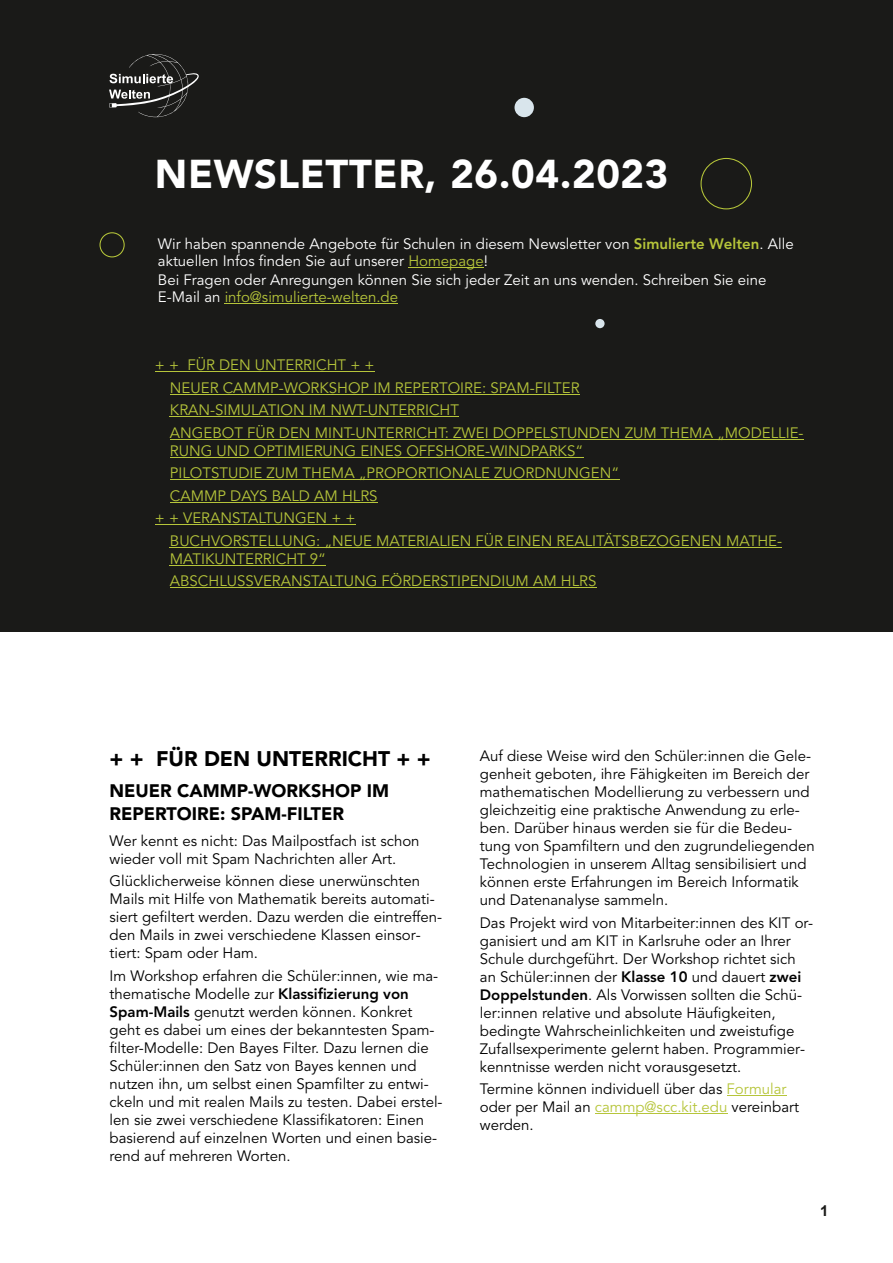
<style>
.page{position:relative;width:893px;height:1263px;background:#fff}
.page>*{position:absolute;margin:0;border:0;box-sizing:border-box;transform-origin:0 0}
.t1{font:900 39.9px "Avenir LT Pro";letter-spacing:.015em;color:#fff}
.t2{font:900 21px "Avenir LT Pro";color:#000}
.t3{font:900 18px/23.2px "Avenir LT Pro";color:#000}
.t4{font:15px/18px "Avenir LT Pro";color:#000}
.t5{font:15px/22.5px "Avenir LT Pro";color:#b6c53a}
.t6{font:15px/16.5px "Avenir LT Pro";color:#fff}
.t7{font:700 15px "Arial";color:#1a1a18}
.s1{font-weight:800;color:#b6c53a}
.s2{color:#b6c53a}
.s3{font-weight:800}
</style>
<div class="page">
<div style="left:0;top:0;width:893px;height:631px;background:#1a1a18"></div>
<hr style="left:155px;top:371px;width:219px;height:1px;background:#b6c53a">
<hr style="left:170px;top:394px;width:410px;height:1px;background:#b6c53a">
<hr style="left:170px;top:416px;width:289px;height:1px;background:#b6c53a">
<hr style="left:170px;top:439px;width:634px;height:1px;background:#b6c53a">
<hr style="left:170px;top:457px;width:413px;height:1px;background:#b6c53a">
<hr style="left:170px;top:479px;width:449px;height:1px;background:#b6c53a">
<hr style="left:170px;top:502px;width:208px;height:1px;background:#b6c53a">
<hr style="left:155px;top:524px;width:201px;height:1px;background:#b6c53a">
<hr style="left:170px;top:547px;width:612px;height:1px;background:#b6c53a">
<hr style="left:170px;top:565px;width:156px;height:1px;background:#b6c53a">
<hr style="left:170px;top:587px;width:426px;height:1px;background:#b6c53a">
<svg style="left:109px;top:54px;width:90px;height:63px"></svg>
<div style="left:99px;top:232px;width:26px;height:25px;border:1px solid #b7c73a;border-radius:50%"></div>
<div style="left:700px;top:158px;width:52px;height:51px;border:1px solid #b7c73a;border-radius:50%"></div>
<div style="left:595px;top:319px;width:10px;height:9px;background:#d9e5ec;border-radius:50%"></div>
<div style="left:514px;top:98px;width:20px;height:19px;background:#d9e5ec;border-radius:50%"></div>
<hr style="left:408px;top:267px;width:76px;height:1px;background:#b6c53a">
<hr style="left:225px;top:303px;width:173px;height:1px;background:#b6c53a">
<hr style="left:727px;top:1095px;width:60px;height:1px;background:#b6c53a">
<hr style="left:595px;top:1113px;width:132px;height:1px;background:#b6c53a">
<h1 class="t1" style="left:155px;top:158px;width:515px">NEWSLETTER, 26.04.2023</h1>
<p class="t6" style="left:158px;top:237px;width:637px">Wir haben spannende Angebote für Schulen in diesem Newsletter von <span class="s1">Simulierte Welten</span>. Alle aktuellen Infos finden Sie auf unserer <span class="s2">Homepage</span>!</p>
<p class="t6" style="left:158px;top:273px;width:610px">Bei Fragen oder Anregungen können Sie sich jeder Zeit an uns wenden. Schreiben Sie eine<br>E-Mail an <span class="s2">info@simulierte-welten.de</span></p>
<p class="t5" style="left:170px;top:355px;width:635px;text-indent:-15px">+ + FÜR DEN UNTERRICHT + +<br>NEUER CAMMP-WORKSHOP IM REPERTOIRE: SPAM-FILTER<br>KRAN-SIMULATION IM NWT-UNTERRICHT<br>ANGEBOT FÜR DEN MINT-UNTERRICHT: ZWEI DOPPELSTUNDEN ZUM THEMA „MODELLIE-</p>
<p class="t5" style="left:170px;top:440px;width:415px">RUNG UND OPTIMIERUNG EINES OFFSHORE-WINDPARKS“</p>
<p class="t5" style="left:170px;top:463px;width:451px">PILOTSTUDIE ZUM THEMA „PROPORTIONALE ZUORDNUNGEN“</p>
<p class="t5" style="left:170px;top:485px;width:209px">CAMMP DAYS BALD AM HLRS</p>
<p class="t5" style="left:155px;top:508px;width:202px">+ + VERANSTALTUNGEN + +</p>
<p class="t5" style="left:170px;top:530px;width:614px">BUCHVORSTELLUNG: „NEUE MATERIALIEN FÜR EINEN REALITÄTSBEZOGENEN MATHE-</p>
<p class="t5" style="left:170px;top:548px;width:428px">MATIKUNTERRICHT 9“<br>ABSCHLUSSVERANSTALTUNG FÖRDERSTIPENDIUM AM HLRS</p>
<h2 class="t2" style="left:110px;top:750px;width:323px">+ + FÜR DEN UNTERRICHT + +</h2>
<p class="t3" style="left:110px;top:780px;width:281px">NEUER CAMMP-WORKSHOP IM<br>REPERTOIRE: SPAM-FILTER</p>
<p class="t4" style="left:110px;top:833px;width:312px">Wer kennt es nicht: Das Mailpostfach ist schon wieder voll mit Spam Nachrichten aller Art.</p>
<p class="t4" style="left:110px;top:873px;width:334px">Glücklicherweise können diese unerwünschten Mails mit Hilfe von Mathematik bereits automati&shy;siert gefiltert werden. Dazu werden die eintreffen&shy;den Mails in zwei verschiedene Klassen einsor&shy;tiert: Spam oder Ham.</p>
<p class="t4" style="left:110px;top:968px;width:335px">Im Workshop erfahren die Schüler:innen, wie ma&shy;thematische Modelle zur <span class="s3">Klassifizierung von Spam-Mails</span> genutzt werden können. Konkret geht es dabei um eines der bekanntesten Spam&shy;filter-Modelle: Den Bayes Filter. Dazu lernen die Schüler:innen den Satz von Bayes kennen und nutzen ihn, um selbst einen Spamfilter zu entwi&shy;ckeln und mit realen Mails zu testen. Dabei erstel&shy;len sie zwei verschiedene Klassifikatoren: Einen basierend auf einzelnen Worten und einen basie&shy;rend auf mehreren Worten.</p>
<p class="t4" style="left:480px;top:748px;width:336px">Auf diese Weise wird den Schüler:innen die Gele&shy;genheit geboten, ihre Fähigkeiten im Bereich der mathematischen Modellierung zu verbessern und gleichzeitig eine praktische Anwendung zu erle&shy;ben. Darüber hinaus werden sie für die Bedeu&shy;tung von Spamfiltern und den zugrundeliegenden Technologien in unserem Alltag sensibilisiert und können erste Erfahrungen im Bereich Informatik und Datenanalyse sammeln.</p>
<p class="t4" style="left:480px;top:915px;width:335px">Das Projekt wird von Mitarbeiter:innen des KIT or&shy;ganisiert und am KIT in Karlsruhe oder an Ihrer Schule durchgeführt. Der Workshop richtet sich an Schüler:innen der <span class="s3">Klasse 10</span> und dauert <span class="s3">zwei Doppelstunden</span>. Als Vorwissen sollten die Schü&shy;ler:innen relative und absolute Häufigkeiten, bedingte Wahrscheinlichkeiten und zweistufige Zufallsexperimente gelernt haben. Programmier&shy;kenntnisse werden nicht vorausgesetzt.</p>
<p class="t4" style="left:480px;top:1081px;width:321px">Termine können individuell über das <span class="s2">Formular </span>oder per Mail an <span class="s2">cammp@scc.kit.edu</span> vereinbart werden.</p>
<p class="t7" style="left:820px;top:1205px;width:10px">1</p>
</div>
